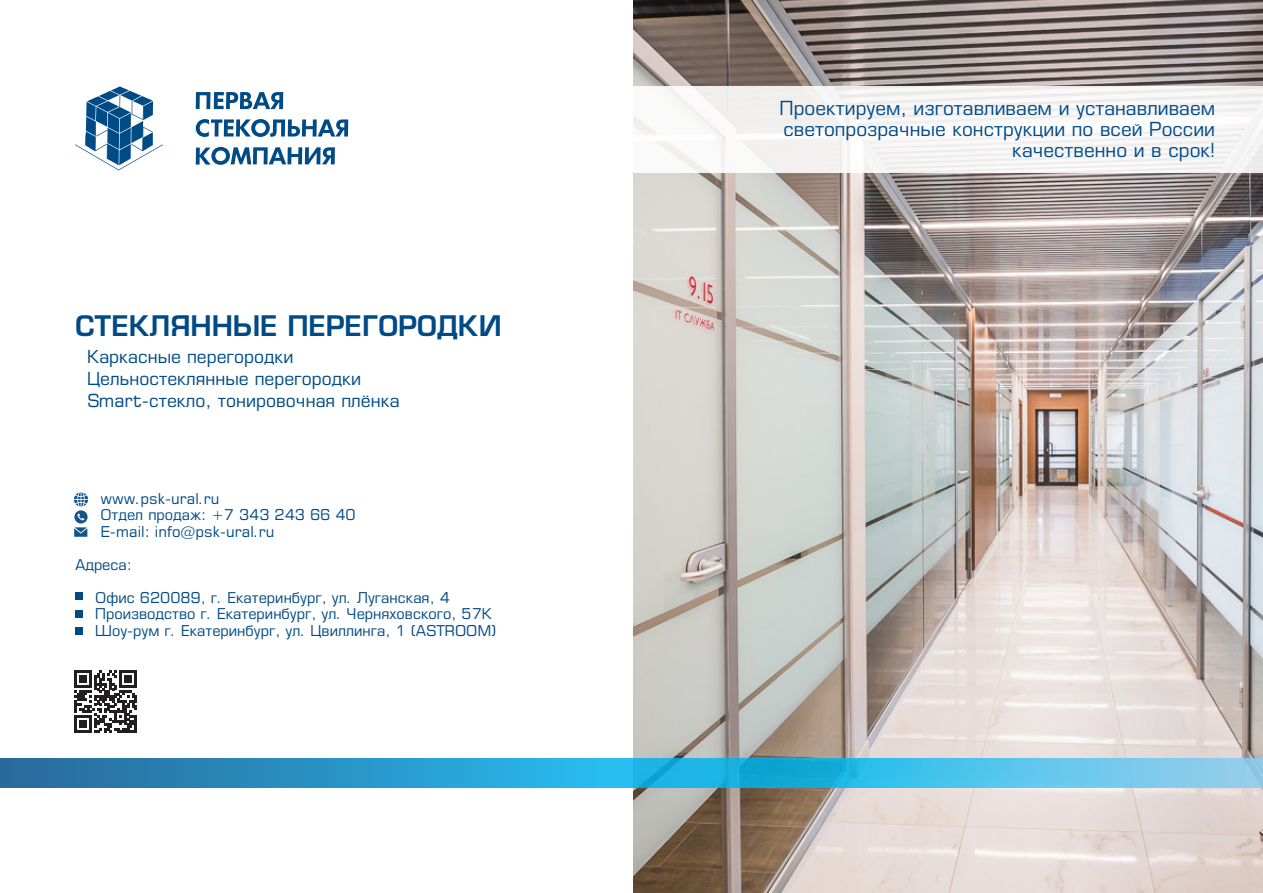
<style>
.page{position:relative;width:1263px;height:893px;background:#fff}
.page>*{position:absolute;margin:0;border:0;box-sizing:border-box;transform-origin:0 0}
.t1{font:700 28.5px "Eurotype AP";color:#004a86}
.t2{font:19.5px/21px "Eurotype AP";color:#004a86;text-align:right}
.t3{font:18px "Eurotype AP";color:#004a86}
.t4{font:15px "Eurotype AP";color:#004a86}
</style>
<div class="page">
<img style="left:634px;top:0;width:629px;height:893px">
<svg style="left:0;top:758px;width:1263px;height:29px;background:#38a8d5"></svg>
<svg style="left:74px;top:670px;width:63px;height:63px"></svg>
<svg style="left:196px;top:92px;width:87px;height:17px"></svg>
<svg style="left:196px;top:119px;width:152px;height:18px"></svg>
<svg style="left:196px;top:147px;width:139px;height:18px"></svg>
<svg style="left:75px;top:86px;width:88px;height:84px"></svg>
<div style="left:631px;top:86px;width:632px;height:87px;background:#f7f6f6"></div>
<div style="left:75px;top:592px;width:7px;height:8px;background:#004a86"></div>
<div style="left:75px;top:610px;width:7px;height:7px;background:#004a86"></div>
<div style="left:75px;top:627px;width:7px;height:8px;background:#004a86"></div>
<svg style="left:74px;top:492px;width:14px;height:45px"></svg>
<p class="t1" style="left:75px;top:311px;width:428px">СТЕКЛЯННЫЕ ПЕРЕГОРОДКИ</p>
<p class="t3" style="left:87px;top:348px;width:208px">Каркасные перегородки</p>
<p class="t3" style="left:87px;top:370px;width:275px">Цельностеклянные перегородки</p>
<p class="t3" style="left:87px;top:391px;width:314px">Smart-стекло, тонировочная плёнка</p>
<p class="t4" style="left:100px;top:491px;width:121px">www.psk-ural.ru</p>
<p class="t4" style="left:100px;top:507px;width:257px">Отдел продаж: +7 343 243 66 40</p>
<p class="t4" style="left:100px;top:524px;width:176px">E-mail: info@psk-ural.ru</p>
<p class="t4" style="left:75px;top:557px;width:58px">Адреса:</p>
<p class="t4" style="left:95px;top:590px;width:356px">Офис 620089, г. Екатеринбург, ул. Луганская, 4</p>
<p class="t4" style="left:95px;top:606px;width:398px">Производство г. Екатеринбург, ул. Черняховского, 57К</p>
<p class="t4" style="left:95px;top:623px;width:403px">Шоу-рум г. Екатеринбург, ул. Цвиллинга, 1 (ASTROOM)</p>
<p class="t2" style="left:780px;top:99px;width:437px">Проектируем, изготавливаем и устанавливаем светопрозрачные конструкции по всей России качественно и в срок!</p>
</div>
